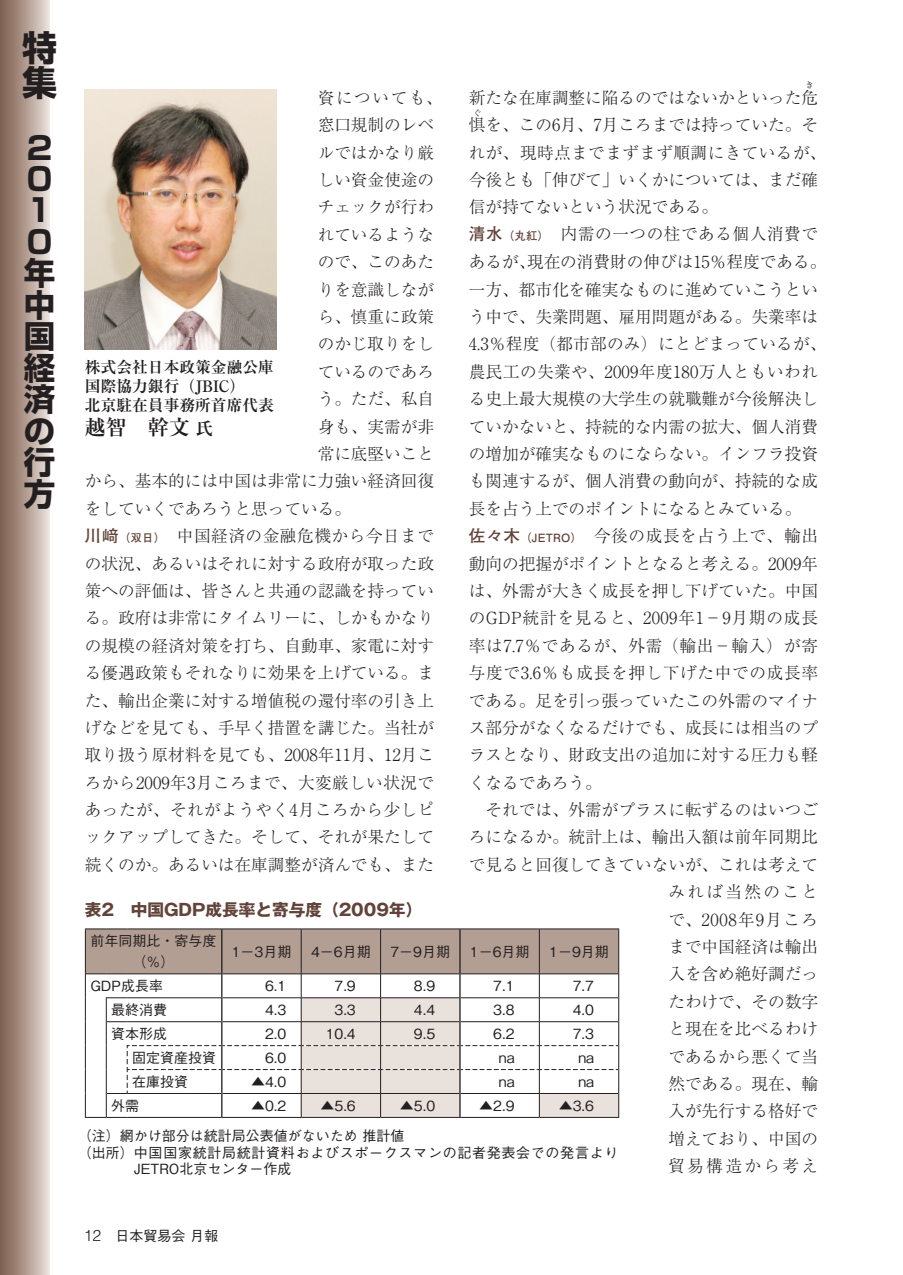
<style>
.page{position:relative;width:903px;height:1275px;background:#fff}
.page>*{position:absolute;margin:0;border:0;box-sizing:border-box;transform-origin:0 0}
.t1{font:700 35px/35px "Shin Go Pr 5";color:#231f20}
.t2{font:700 31.5px/31.5px "Shin Go Pr 5";color:#231f20}
.寄稿タテ-本文{font:700 21px "Ryumin Pr 5";color:#231f20}
.シンポジウム-本文{font:300 16.62px/27.5px "Ryumin Pr 5";color:#231f20;text-align:justify}
._000-本文{font:700 16.62px "Gothic MB101 Pr 5";color:#624339}
.寄稿タテ-本文-2{font:700 15.75px "Ryumin Pr 5";color:#231f20}
.寄稿ヨコ-表組{font:500 14px/21px "Gothic BBB Pr 5";color:#231f20;text-align:center}
._000-本文-2{font:500 14px/16.6px "Gothic BBB Pr 5";letter-spacing:.05em;color:#231f20}
._000-本文-3{font:500 14px "Gothic BBB Pr 5";color:#231f20}
.シンポジウム-本文-2{font:300 8.4px "Ryumin Pr 5";color:#231f20}
.s1{font-family:"Futo Go B101 Pr 5";font-weight:700;color:#624339}
.s2{font-family:"Futo Go B101 Pr 5";font-weight:700;font-size:11.38px;color:#624339}
.s3{font-size:17.5px}
.s4{font-family:"Helvetica";font-weight:300;font-size:15.75px}
</style>
<div class="page">
<div style="left:0;top:0;width:50px;height:1275px;background:linear-gradient(to right,#7b5a49,#e7ddd7)"></div>
<img style="left:85px;top:89px;width:191px;height:260px">
<svg style="left:85px;top:928px;width:534px;height:190px"></svg>
<hr style="left:459px;top:929px;width:2px;height:45px;background:#231f20">
<hr style="left:459px;top:974px;width:2px;height:24px;background:#231f20">
<hr style="left:459px;top:998px;width:2px;height:24px;background:#231f20">
<hr style="left:459px;top:1022px;width:2px;height:24px;background:#231f20">
<hr style="left:459px;top:1046px;width:2px;height:23px;background:#231f20">
<hr style="left:459px;top:1069px;width:2px;height:24px;background:#231f20">
<hr style="left:459px;top:1093px;width:2px;height:24px;background:#231f20">
<h1 class="t1" style="left:22px;top:27px;width:36px">特集</h1>
<h2 class="t2" style="left:24px;top:130px;width:33px">２<br>０<br>１<br>０年中国経済の行方</h2>
<p class="シンポジウム-本文-2" style="left:805px;top:79px;width:10px">き</p>
<p class="シンポジウム-本文" style="left:469px;top:110px;width:351px">惧を、この6月、7月ころまでは持っていた。そ</p>
<p class="シンポジウム-本文" style="left:469px;top:83px;width:351px">新たな在庫調整に陥るのではないかといった危</p>
<p class="シンポジウム-本文" style="left:318px;top:83px;width:126px">資についても、</p>
<p class="シンポジウム-本文" style="left:318px;top:110px;width:118px">窓口規制のレベ</p>
<p class="シンポジウム-本文" style="left:318px;top:137px;width:118px">ルではかなり厳</p>
<p class="シンポジウム-本文" style="left:318px;top:165px;width:118px">しい資金使途の</p>
<p class="シンポジウム-本文" style="left:318px;top:192px;width:118px">チェックが行わ</p>
<p class="シンポジウム-本文" style="left:318px;top:220px;width:118px">れているような</p>
<p class="シンポジウム-本文" style="left:318px;top:247px;width:118px">ので、このあた</p>
<p class="シンポジウム-本文" style="left:318px;top:274px;width:118px">りを意識しなが</p>
<p class="シンポジウム-本文" style="left:318px;top:302px;width:118px">ら、慎重に政策</p>
<p class="シンポジウム-本文" style="left:318px;top:329px;width:118px">のかじ取りをし</p>
<p class="シンポジウム-本文" style="left:318px;top:357px;width:118px">ているのであろ</p>
<p class="シンポジウム-本文" style="left:318px;top:384px;width:118px">う。ただ、私自</p>
<p class="シンポジウム-本文" style="left:318px;top:411px;width:118px">身も、実需が非</p>
<p class="シンポジウム-本文" style="left:318px;top:439px;width:118px">常に底堅いこと</p>
<p class="シンポジウム-本文" style="left:85px;top:466px;width:351px">から、基本的には中国は非常に力強い経済回復</p>
<p class="シンポジウム-本文" style="left:85px;top:494px;width:267px">をしていくであろうと思っている。</p>
<p class="シンポジウム-本文" style="left:85px;top:520px;width:351px"><span class="s1">川﨑</span><span class="s2">（双日）</span>　中国経済の金融危機から今日までの状況、あるいはそれに対する政府が取った政策への評価は、皆さんと共通の認識を持っている。政府は非常にタイムリーに、しかもかなりの規模の経済対策を打ち、自動車、家電に対する優遇政策もそれなりに効果を上げている。また、輸出企業に対する増値税の還付率の引き上げなどを見ても、手早く措置を講じた。当社が取り扱う原材料を見ても、2008年11月、12月ころから2009年3月ころまで、大変厳しい状況であったが、それがようやく4月ころから少しピックアップしてきた。そして、それが果たして続くのか。あるいは在庫調整が済んでも、また</p>
<p class="シンポジウム-本文-2" style="left:473px;top:106px;width:10px">ぐ</p>
<p class="シンポジウム-本文" style="left:469px;top:137px;width:359px;text-align:left">れが、現時点までまずまず順調にきているが、今後とも「伸びて」いくかについては、まだ確信が持てないという状況である。</p>
<p class="シンポジウム-本文" style="left:469px;top:219px;width:359px;text-align:left"><span class="s1">清水</span><span class="s2">（丸紅）</span>　内需の一つの柱である個人消費であるが、現在の消費財の伸びは15％程度である。一方、都市化を確実なものに進めていこうという中で、失業問題、雇用問題がある。失業率は<br>4.3％程度（都市部のみ）にとどまっているが、農民工の失業や、2009年度180万人ともいわれる史上最大規模の大学生の就職難が今後解決していかないと、持続的な内需の拡大、個人消費の増加が確実なものにならない。インフラ投資も関連するが、個人消費の動向が、持続的な成長を占う上でのポイントになるとみている。</p>
<p class="シンポジウム-本文" style="left:469px;top:520px;width:351px"><span class="s1">佐々木</span><span class="s2">（JETRO）</span>　今後の成長を占う上で、輸出動向の把握がポイントとなると考える。2009年は、外需が大きく成長を押し下げていた。中国のGDP統計を見ると、2009年1−9月期の成長率は7.7％であるが、外需（輸出−輸入）が寄与度で3.6％も成長を押し下げた中での成長率である。足を引っ張っていたこの外需のマイナス部分がなくなるだけでも、成長には相当のプラスとなり、財政支出の追加に対する圧力も軽くなるであろう。</p>
<p class="シンポジウム-本文" style="left:469px;top:795px;width:351px;text-align:right">　それでは、外需がプラスに転ずるのはいつごろになるか。統計上は、輸出入額は前年同期比で見ると回復してきていないが、これは考えてみれば当然のこと<br>で、2008年9月ころ<br>まで中国経済は輸出<br>入を含め絶好調だっ<br>たわけで、その数字<br>と現在を比べるわけ<br>であるから悪くて当<br>然である。現在、輸<br>入が先行する格好で<br>増えており、中国の<br>貿易構造から考え</p>
<p class="寄稿タテ-本文-2" style="left:85px;top:355px;width:190px">株式会社日本政策金融公庫</p>
<p class="寄稿タテ-本文-2" style="left:85px;top:374px;width:162px">国際協力銀行（JBIC）</p>
<p class="寄稿タテ-本文-2" style="left:85px;top:393px;width:190px">北京駐在員事務所首席代表</p>
<p class="寄稿タテ-本文" style="left:85px;top:410px;width:130px">越智　幹文 <span class="s3">氏</span></p>
<p class="_000-本文" style="left:85px;top:896px;width:339px">表2　中国GDP成長率と寄与度（2009年）</p>
<p class="寄稿ヨコ-表組" style="left:91px;top:929px;width:128px">前年同期比・寄与度（％）</p>
<p class="寄稿ヨコ-表組" style="left:232px;top:940px;width:61px">1−3月期</p>
<p class="寄稿ヨコ-表組" style="left:311px;top:940px;width:61px">4−6月期</p>
<p class="寄稿ヨコ-表組" style="left:390px;top:940px;width:61px">7−9月期</p>
<p class="寄稿ヨコ-表組" style="left:470px;top:940px;width:61px">1−6月期</p>
<p class="寄稿ヨコ-表組" style="left:549px;top:940px;width:61px">1−9月期</p>
<p class="寄稿ヨコ-表組" style="left:90px;top:974px;width:74px">GDP成長率</p>
<p class="寄稿ヨコ-表組" style="left:265px;top:974px;width:23px">6.1</p>
<p class="寄稿ヨコ-表組" style="left:334px;top:974px;width:23px">7.9</p>
<p class="寄稿ヨコ-表組" style="left:414px;top:974px;width:23px">8.9</p>
<p class="寄稿ヨコ-表組" style="left:493px;top:974px;width:23px">7.1</p>
<p class="寄稿ヨコ-表組" style="left:573px;top:974px;width:23px">7.7</p>
<p class="寄稿ヨコ-表組" style="left:111px;top:998px;width:57px">最終消費</p>
<p class="寄稿ヨコ-表組" style="left:265px;top:998px;width:23px">4.3</p>
<p class="寄稿ヨコ-表組" style="left:334px;top:998px;width:23px">3.3</p>
<p class="寄稿ヨコ-表組" style="left:414px;top:998px;width:23px">4.4</p>
<p class="寄稿ヨコ-表組" style="left:493px;top:998px;width:23px">3.8</p>
<p class="寄稿ヨコ-表組" style="left:573px;top:998px;width:23px">4.0</p>
<p class="寄稿ヨコ-表組" style="left:111px;top:1022px;width:57px">資本形成</p>
<p class="寄稿ヨコ-表組" style="left:265px;top:1022px;width:23px">2.0</p>
<p class="寄稿ヨコ-表組" style="left:326px;top:1022px;width:32px">10.4</p>
<p class="寄稿ヨコ-表組" style="left:414px;top:1022px;width:23px">9.5</p>
<p class="寄稿ヨコ-表組" style="left:493px;top:1022px;width:23px">6.2</p>
<p class="寄稿ヨコ-表組" style="left:573px;top:1022px;width:23px">7.3</p>
<p class="寄稿ヨコ-表組" style="left:132px;top:1046px;width:85px">固定資産投資</p>
<p class="寄稿ヨコ-表組" style="left:265px;top:1046px;width:23px">6.0</p>
<p class="寄稿ヨコ-表組" style="left:499px;top:1046px;width:17px">na</p>
<p class="寄稿ヨコ-表組" style="left:578px;top:1046px;width:17px">na</p>
<p class="寄稿ヨコ-表組" style="left:132px;top:1070px;width:57px">在庫投資</p>
<p class="寄稿ヨコ-表組" style="left:251px;top:1070px;width:37px">▲4.0</p>
<p class="寄稿ヨコ-表組" style="left:499px;top:1070px;width:17px">na</p>
<p class="寄稿ヨコ-表組" style="left:578px;top:1070px;width:17px">na</p>
<p class="寄稿ヨコ-表組" style="left:111px;top:1094px;width:29px">外需</p>
<p class="寄稿ヨコ-表組" style="left:251px;top:1094px;width:37px">▲0.2</p>
<p class="寄稿ヨコ-表組" style="left:320px;top:1094px;width:37px">▲5.6</p>
<p class="寄稿ヨコ-表組" style="left:400px;top:1094px;width:37px">▲5.0</p>
<p class="寄稿ヨコ-表組" style="left:479px;top:1094px;width:37px">▲2.9</p>
<p class="寄稿ヨコ-表組" style="left:559px;top:1094px;width:37px">▲3.6</p>
<p class="_000-本文-3" style="left:78px;top:1124px;width:328px">（注）網かけ部分は統計局公表値がないため 推計値</p>
<p class="_000-本文-2" style="left:134px;top:1143px;width:486px;text-indent:-56px">（出所）中国国家統計局統計資料およびスポークスマンの記者発表会での発言より<br>JETRO北京センター作成</p>
<p class="_000-本文-3" style="left:84px;top:1224px;width:136px"><span class="s4">12</span>　日本貿易会 月報</p>
</div>
